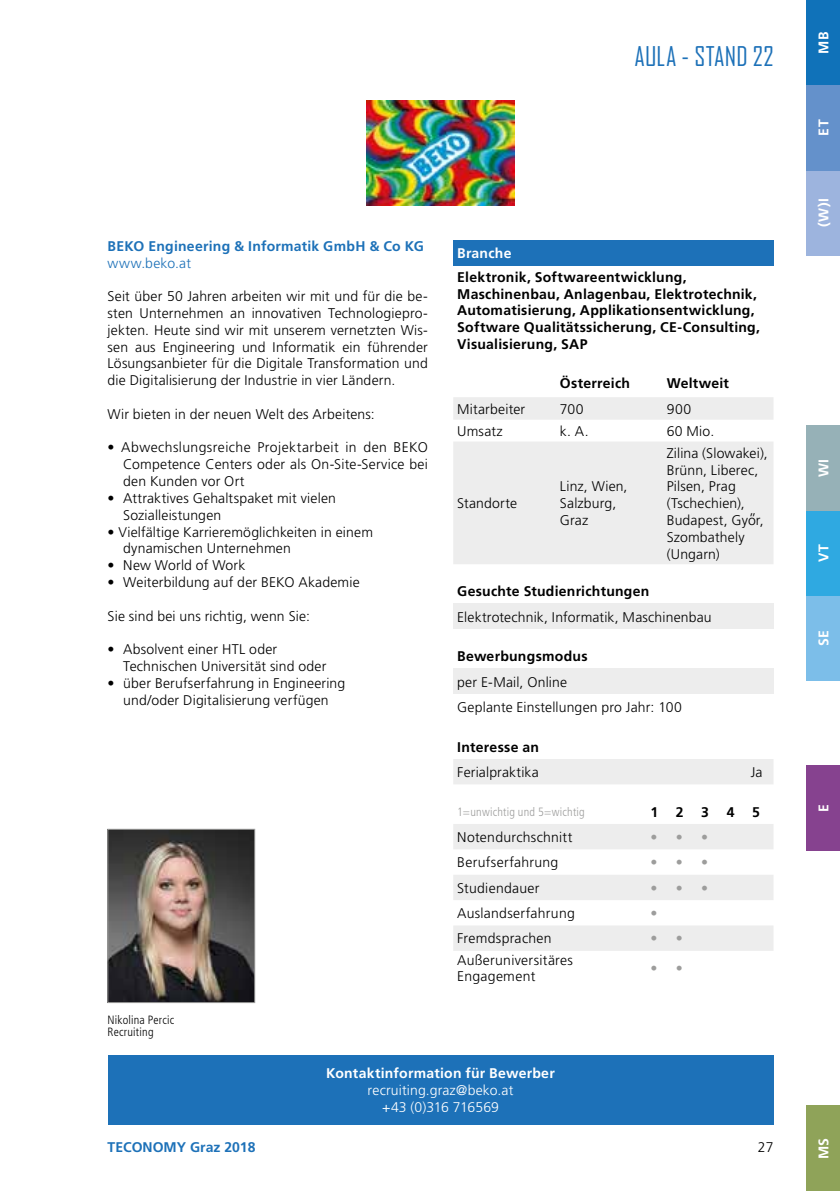
<style>
.page{position:relative;width:840px;height:1191px;background:#fff}
.page>*{position:absolute;margin:0;border:0;box-sizing:border-box;transform-origin:0 0}
.t1{font:26px "Agency FB";letter-spacing:.015em;color:#1d71b8}
.t2{font:300 14px/16.8px "Frutiger LT Std";letter-spacing:.01em;color:#000}
.t3{font:700 14px/16.8px "Frutiger LT Std";letter-spacing:.02em;color:#000}
.t4{font:700 14px "Frutiger LT Std";letter-spacing:.02em;color:#fff}
.t5{font:700 14px "Frutiger LT Std";letter-spacing:.015em;color:#1d71b8}
.t6{font:300 14px/16.8px "Frutiger LT Std";letter-spacing:.01em;color:#fff;text-align:center}
.t7{font:300 14px "Frutiger LT Std";color:#9d9d9c}
.t8{font:300 14px "Frutiger LT Std";letter-spacing:.015em;color:#1d71b8}
.t9{font:300 condensed 12px/12px "Frutiger LT Std";letter-spacing:.015em;color:#000}
.t10{font:300 condensed 12px "Frutiger LT Std";letter-spacing:.02em;color:#9d9d9c}
</style>
<div class="page">
<div style="left:107px;top:1055px;width:666px;height:69px;background:#1d71b8"></div>
<div style="left:453px;top:604px;width:320px;height:25px;background:#ededed"></div>
<div style="left:453px;top:668px;width:320px;height:26px;background:#ededed"></div>
<div style="left:453px;top:240px;width:320px;height:26px;background:#1d71b8"></div>
<img style="left:109px;top:831px;width:144px;height:169px">
<div style="left:107px;top:829px;width:148px;height:173px;border:1px solid #9d9d9c"></div>
<svg style="left:453px;top:824px;width:320px;height:127px;fill:#ededed"></svg>
<div style="left:453px;top:759px;width:320px;height:25px;background:#ededed"></div>
<svg style="left:453px;top:397px;width:320px;height:167px;background:#efefef"></svg>
<img style="left:366px;top:101px;width:148px;height:105px">
<div style="left:806px;top:0;width:33px;height:85px;background:#1072b9"></div>
<div style="left:806px;top:170px;width:33px;height:85px;background:#9db4de"></div>
<div style="left:806px;top:85px;width:33px;height:85px;background:#6491cb"></div>
<div style="left:806px;top:595px;width:33px;height:85px;background:#7cbee9"></div>
<div style="left:806px;top:510px;width:33px;height:85px;background:#2fa9e1"></div>
<div style="left:806px;top:425px;width:33px;height:85px;background:#96b1b7"></div>
<div style="left:806px;top:765px;width:33px;height:85px;background:#86428f"></div>
<div style="left:806px;top:1106px;width:33px;height:85px;background:#8fa359"></div>
<h1 class="t1" style="left:634px;top:41px;width:140px">AULA - STAND 22</h1>
<p class="t5" style="left:107px;top:238px;width:318px">BEKO Engineering &amp; Informatik GmbH &amp; Co KG</p>
<p class="t8" style="left:107px;top:255px;width:85px">www.beko.at</p>
<p class="t2" style="left:107px;top:288px;width:321px;text-align:justify">Seit über 50 Jahren arbeiten wir mit und für die be&shy;sten Unternehmen an innovativen Technologiepro&shy;jekten. Heute sind wir mit unserem vernetzten Wis&shy;sen aus Engineering und Informatik ein führender Lösungsanbieter für die Digitale Transformation und die Digitalisierung der Industrie in vier Ländern.</p>
<p class="t2" style="left:107px;top:406px;width:268px">Wir bieten in der neuen Welt des Arbeitens:</p>
<p class="t2" style="left:123px;top:439px;width:306px;text-align:justify;text-indent:-16px">• Abwechslungsreiche Projektarbeit in den BEKO Competence Centers oder als On-Site-Service bei den Kunden vor Ort</p>
<p class="t2" style="left:123px;top:490px;width:214px;text-indent:-16px">• Attraktives Gehaltspaket mit vielen<br>Sozialleistungen</p>
<p class="t2" style="left:123px;top:523px;width:251px;text-indent:-16px">• Vielfältige Karrieremöglichkeiten in einem dynamischen Unternehmen</p>
<p class="t2" style="left:107px;top:557px;width:139px">• New World of Work</p>
<p class="t2" style="left:107px;top:574px;width:253px">• Weiterbildung auf der BEKO Akademie</p>
<p class="t2" style="left:107px;top:607px;width:204px">Sie sind bei uns richtig, wenn Sie:</p>
<p class="t2" style="left:123px;top:641px;width:204px;text-indent:-16px">• Absolvent einer HTL oder<br>Technischen Universität sind oder</p>
<p class="t2" style="left:107px;top:674px;width:239px;text-align:center">• über Berufserfahrung in Engineering und/oder Digitalisierung verfügen</p>
<p class="t9" style="left:107px;top:1013px;width:68px">Nikolina Percic<br>Recruiting</p>
<p class="t4" style="left:457px;top:245px;width:56px">Branche</p>
<p class="t3" style="left:457px;top:269px;width:304px">Elektronik, Softwareentwicklung, Maschinenbau, Anlagenbau, Elektrotechnik, Automatisierung, Applikationsentwicklung, Software Qualitätssicherung, CE-Consulting, Visualisierung, SAP</p>
<p class="t3" style="left:559px;top:375px;width:72px">Österreich</p>
<p class="t3" style="left:666px;top:375px;width:64px">Weltweit</p>
<p class="t2" style="left:457px;top:401px;width:70px">Mitarbeiter</p>
<p class="t2" style="left:559px;top:401px;width:25px">700</p>
<p class="t2" style="left:666px;top:401px;width:26px">900</p>
<p class="t2" style="left:457px;top:423px;width:47px">Umsatz</p>
<p class="t2" style="left:559px;top:423px;width:30px">k. A.</p>
<p class="t2" style="left:666px;top:423px;width:49px">60 Mio.</p>
<p class="t2" style="left:457px;top:495px;width:61px">Standorte</p>
<p class="t2" style="left:559px;top:478px;width:69px">Linz, Wien,<br>Salzburg,<br>Graz</p>
<p class="t2" style="left:666px;top:445px;width:102px">Zilina (Slowakei),<br>Brünn, Liberec,<br>Pilsen, Prag (Tschechien),<br>Budapest, Gyo”r,<br>Szombathely (Ungarn)</p>
<p class="t3" style="left:457px;top:583px;width:194px">Gesuchte Studienrichtungen</p>
<p class="t2" style="left:457px;top:608px;width:256px">Elektrotechnik, Informatik, Maschinenbau</p>
<p class="t3" style="left:457px;top:648px;width:132px">Bewerbungsmodus</p>
<p class="t2" style="left:457px;top:669px;width:226px;line-height:25.4px">per E-Mail, Online<br>Geplante Einstellungen pro Jahr: 100</p>
<p class="t3" style="left:457px;top:738px;width:83px">Interesse an</p>
<p class="t2" style="left:457px;top:764px;width:83px">Ferialpraktika</p>
<p class="t2" style="left:750px;top:764px;width:13px">Ja</p>
<p class="t10" style="left:457px;top:805px;width:129px">1=unwichtig und 5=wichtig</p>
<p class="t3" style="left:650px;top:803px;width:9px">1</p>
<p class="t3" style="left:675px;top:803px;width:9px">2</p>
<p class="t3" style="left:701px;top:803px;width:9px">3</p>
<p class="t3" style="left:726px;top:803px;width:9px">4</p>
<p class="t3" style="left:751px;top:803px;width:9px">5</p>
<p class="t2" style="left:457px;top:829px;width:117px">Notendurchschnitt</p>
<p class="t7" style="left:650px;top:829px;width:34px">• •</p>
<p class="t7" style="left:700px;top:829px;width:8px">•</p>
<p class="t2" style="left:457px;top:854px;width:103px">Berufserfahrung</p>
<p class="t7" style="left:650px;top:854px;width:34px">• •</p>
<p class="t7" style="left:700px;top:854px;width:8px">•</p>
<p class="t2" style="left:457px;top:879px;width:84px">Studiendauer</p>
<p class="t7" style="left:650px;top:880px;width:34px">• •</p>
<p class="t7" style="left:700px;top:880px;width:8px">•</p>
<p class="t2" style="left:457px;top:905px;width:119px">Auslandserfahrung</p>
<p class="t7" style="left:650px;top:905px;width:8px">•</p>
<p class="t2" style="left:457px;top:930px;width:96px">Fremdsprachen</p>
<p class="t7" style="left:650px;top:930px;width:34px">• •</p>
<p class="t2" style="left:457px;top:952px;width:117px;line-height:16px">Außeruniversitäres<br>Engagement</p>
<p class="t7" style="left:650px;top:960px;width:34px">• •</p>
<p class="t4" style="left:326px;top:1065px;width:230px">Kontaktinformation für Bewerber</p>
<p class="t6" style="left:367px;top:1082px;width:147px">recruiting.graz@beko.at +43 (0)316 716569</p>
<p class="t5" style="left:107px;top:1138px;width:149px">TECONOMY Graz 2018</p>
<p class="t2" style="left:757px;top:1138px;width:17px">27</p>
<p class="t4" style="left:815px;top:54px;width:24px;rotate:-90deg">MB</p>
<p class="t4" style="left:815px;top:136px;width:18px;rotate:-90deg">ET</p>
<p class="t4" style="left:815px;top:227px;width:30px;rotate:-90deg">(W)I</p>
<p class="t4" style="left:815px;top:477px;width:20px;rotate:-90deg">WI</p>
<p class="t4" style="left:815px;top:562px;width:19px;rotate:-90deg">VT</p>
<p class="t4" style="left:815px;top:646px;width:17px;rotate:-90deg">SE</p>
<p class="t4" style="left:815px;top:812px;width:9px;rotate:-90deg">E</p>
<p class="t4" style="left:815px;top:1159px;width:23px;rotate:-90deg">MS</p>
</div>
